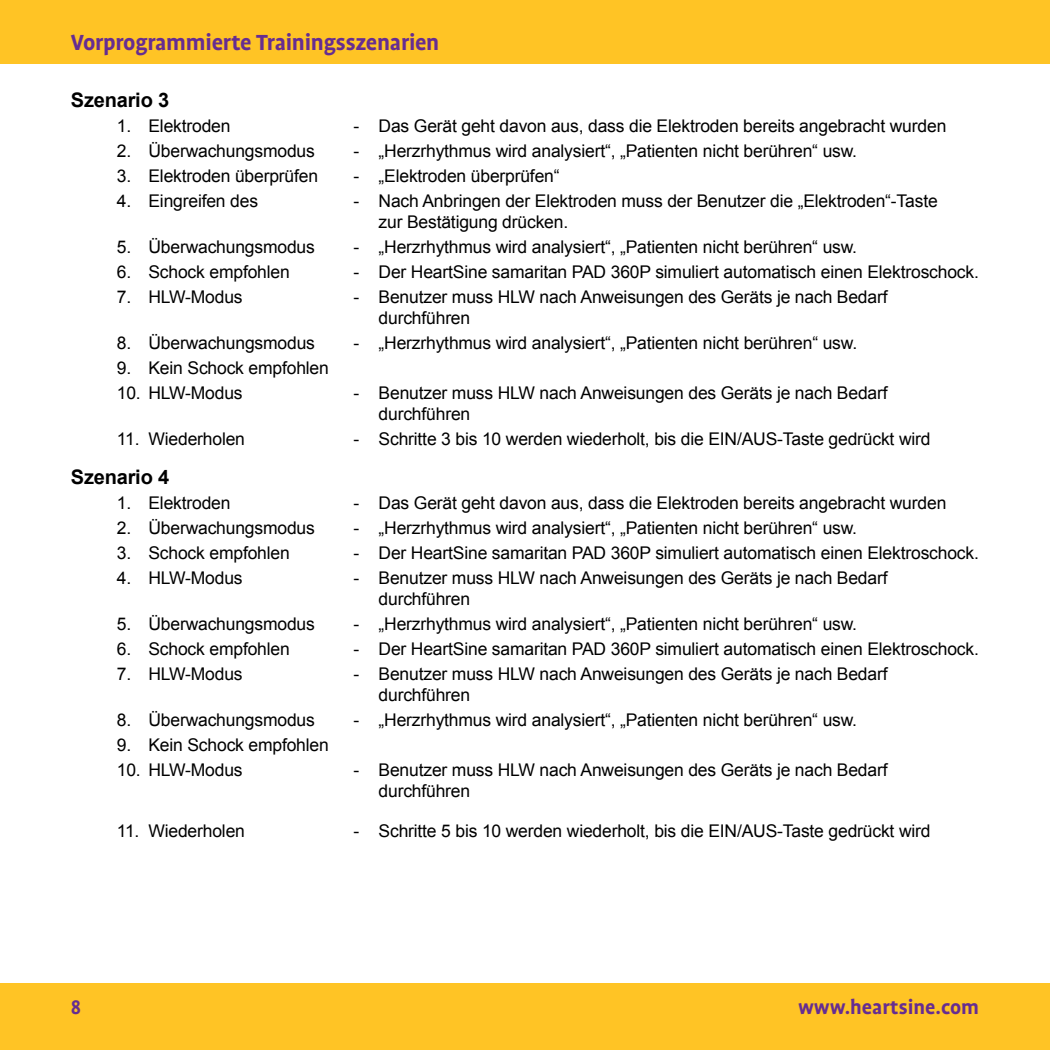
<style>
.page{position:relative;width:1050px;height:1050px;background:#fff}
.page>*{position:absolute;margin:0;border:0;box-sizing:border-box;transform-origin:0 0}
.t1{font:700 25px "Profile OT";letter-spacing:-.01em;color:#662d91}
.t2{font:700 22.5px "Profile OT";color:#662d91}
.t3{font:700 20px "Arial";letter-spacing:-.01em;color:#000}
.t4{font:17.5px/21px "Arial";letter-spacing:-.01em;color:#000}
</style>
<div class="page">
<div style="left:0;top:982px;width:1049px;height:67px;background:#ffc425"></div>
<div style="left:0;top:0;width:1049px;height:64px;background:#ffc425"></div>
<h1 class="t1" style="left:71px;top:28px;width:370px">Vorprogrammierte Trainingsszenarien</h1>
<p class="t3" style="left:71px;top:86px;width:100px">Szenario 3</p>
<p class="t4" style="left:117px;top:115px;width:115px">1. Elektroden</p>
<p class="t4" style="left:353px;top:115px;width:594px">- Das Gerät geht davon aus, dass die Elektroden bereits angebracht wurden</p>
<p class="t4" style="left:117px;top:140px;width:200px">2. Überwachungsmodus</p>
<p class="t4" style="left:353px;top:140px;width:505px">- „Herzrhythmus wird analysiert“, „Patienten nicht berühren“ usw.</p>
<p class="t4" style="left:117px;top:165px;width:203px">3. Elektroden überprüfen</p>
<p class="t4" style="left:353px;top:165px;width:207px">- „Elektroden überprüfen“</p>
<p class="t4" style="left:117px;top:190px;width:143px">4. Eingreifen des</p>
<p class="t4" style="left:378px;top:190px;width:560px;text-indent:-25px">- Nach Anbringen der Elektroden muss der Benutzer die „Elektroden“-Taste zur Bestätigung drücken.</p>
<p class="t4" style="left:117px;top:236px;width:200px">5. Überwachungsmodus</p>
<p class="t4" style="left:353px;top:236px;width:505px">- „Herzrhythmus wird analysiert“, „Patienten nicht berühren“ usw.</p>
<p class="t4" style="left:117px;top:261px;width:174px">6. Schock empfohlen</p>
<p class="t4" style="left:353px;top:261px;width:627px">- Der HeartSine samaritan PAD 360P simuliert automatisch einen Elektroschock.</p>
<p class="t4" style="left:117px;top:286px;width:127px">7. HLW-Modus</p>
<p class="t4" style="left:378px;top:286px;width:510px;text-indent:-25px">- Benutzer muss HLW nach Anweisungen des Geräts je nach Bedarf durchführen</p>
<p class="t4" style="left:117px;top:332px;width:200px">8. Überwachungsmodus</p>
<p class="t4" style="left:353px;top:332px;width:505px">- „Herzrhythmus wird analysiert“, „Patienten nicht berühren“ usw.</p>
<p class="t4" style="left:117px;top:357px;width:213px">9. Kein Schock empfohlen</p>
<p class="t4" style="left:117px;top:382px;width:127px">10. HLW-Modus</p>
<p class="t4" style="left:378px;top:382px;width:510px;text-indent:-25px">- Benutzer muss HLW nach Anweisungen des Geräts je nach Bedarf durchführen</p>
<p class="t4" style="left:117px;top:428px;width:130px">11. Wiederholen</p>
<p class="t4" style="left:353px;top:428px;width:578px">- Schritte 3 bis 10 werden wiederholt, bis die EIN/AUS-Taste gedrückt wird</p>
<p class="t3" style="left:71px;top:463px;width:100px">Szenario 4</p>
<p class="t4" style="left:117px;top:492px;width:115px">1. Elektroden</p>
<p class="t4" style="left:353px;top:492px;width:594px">- Das Gerät geht davon aus, dass die Elektroden bereits angebracht wurden</p>
<p class="t4" style="left:117px;top:517px;width:200px">2. Überwachungsmodus</p>
<p class="t4" style="left:353px;top:517px;width:505px">- „Herzrhythmus wird analysiert“, „Patienten nicht berühren“ usw.</p>
<p class="t4" style="left:117px;top:542px;width:174px">3. Schock empfohlen</p>
<p class="t4" style="left:353px;top:542px;width:627px">- Der HeartSine samaritan PAD 360P simuliert automatisch einen Elektroschock.</p>
<p class="t4" style="left:117px;top:567px;width:127px">4. HLW-Modus</p>
<p class="t4" style="left:378px;top:567px;width:510px;text-indent:-25px">- Benutzer muss HLW nach Anweisungen des Geräts je nach Bedarf durchführen</p>
<p class="t4" style="left:117px;top:613px;width:200px">5. Überwachungsmodus</p>
<p class="t4" style="left:353px;top:613px;width:505px">- „Herzrhythmus wird analysiert“, „Patienten nicht berühren“ usw.</p>
<p class="t4" style="left:117px;top:638px;width:174px">6. Schock empfohlen</p>
<p class="t4" style="left:353px;top:638px;width:627px">- Der HeartSine samaritan PAD 360P simuliert automatisch einen Elektroschock.</p>
<p class="t4" style="left:117px;top:663px;width:127px">7. HLW-Modus</p>
<p class="t4" style="left:378px;top:663px;width:510px;text-indent:-25px">- Benutzer muss HLW nach Anweisungen des Geräts je nach Bedarf durchführen</p>
<p class="t4" style="left:117px;top:709px;width:200px">8. Überwachungsmodus</p>
<p class="t4" style="left:353px;top:709px;width:505px">- „Herzrhythmus wird analysiert“, „Patienten nicht berühren“ usw.</p>
<p class="t4" style="left:117px;top:734px;width:213px">9. Kein Schock empfohlen</p>
<p class="t4" style="left:117px;top:759px;width:127px">10. HLW-Modus</p>
<p class="t4" style="left:378px;top:759px;width:510px;text-indent:-25px">- Benutzer muss HLW nach Anweisungen des Geräts je nach Bedarf durchführen</p>
<p class="t4" style="left:117px;top:820px;width:130px">11. Wiederholen</p>
<p class="t4" style="left:353px;top:820px;width:578px">- Schritte 5 bis 10 werden wiederholt, bis die EIN/AUS-Taste gedrückt wird</p>
<p class="t2" style="left:71px;top:995px;width:12px">8</p>
<p class="t2" style="left:798px;top:995px;width:182px">www.heartsine.com</p>
</div>
